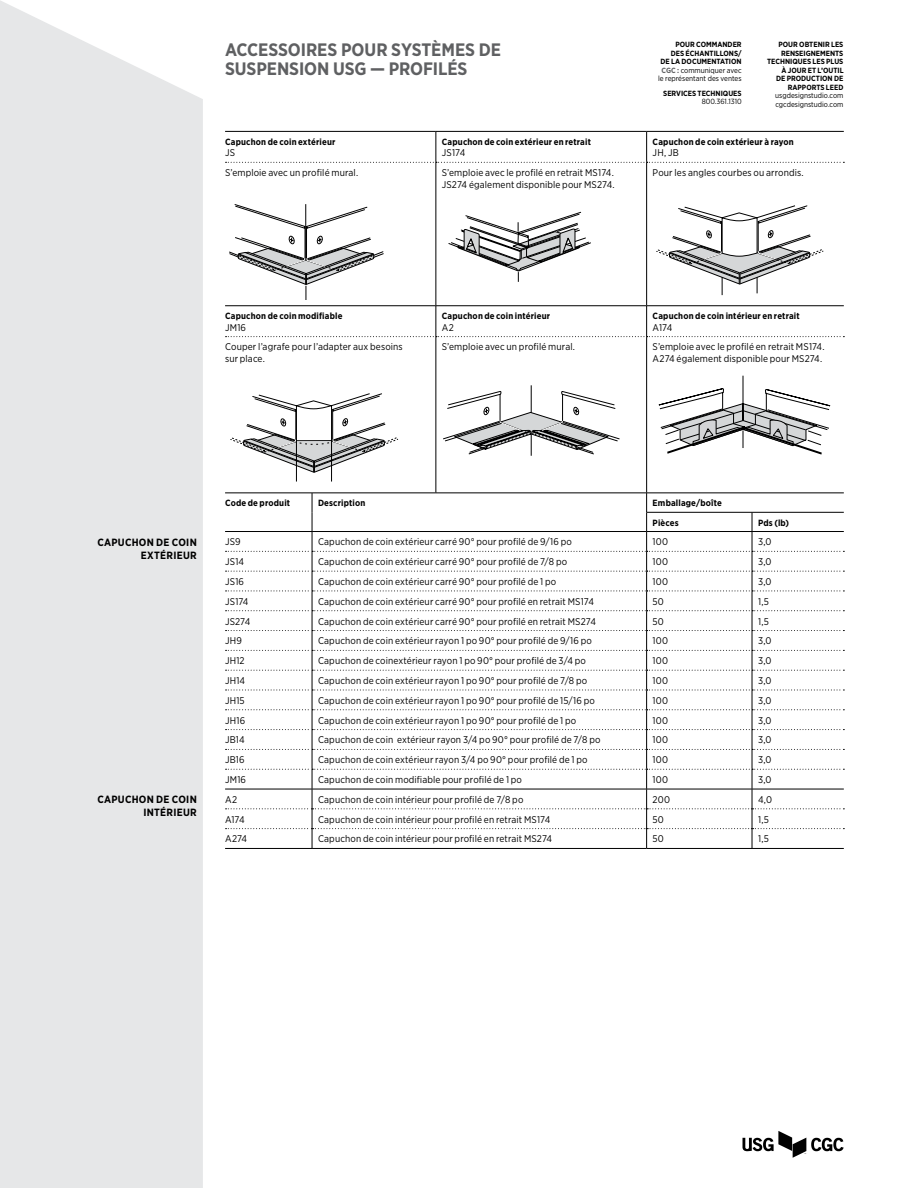
<style>
.page{position:relative;width:918px;height:1188px;background:#fff}
.page>*{position:absolute;margin:0;border:0;box-sizing:border-box;transform-origin:0 0}
.t1{font:700 18px/19.5px "Gotham Narrow";letter-spacing:-.005em;color:#5f6062}
.t2{font:700 10.5px/12.6px "Gotham Narrow";letter-spacing:.025em;color:#000;text-align:right}
.t3{font:9.75px/11.7px "Gotham Narrow";letter-spacing:.01em;color:#000}
.t4{font:700 9px/19.2px "Gotham Narrow";letter-spacing:.02em;color:#000}
.t5{font:700 7.5px/8.4px "Gotham Narrow";color:#000;text-align:right}
.t6{font:7.5px/8.4px "Gotham Narrow";color:#000}
.s1{color:#5f6062}
.s2{font-weight:400}
</style>
<div class="page">
<div style="left:0;top:0;width:203px;height:1188px;background:#e6e7e8"></div>
<svg style="left:743px;top:1131px;width:101px;height:27px"></svg>
<hr style="left:436px;top:132px;width:1px;height:30px;background:#000">
<hr style="left:436px;top:163px;width:1px;height:143px;background:#000">
<hr style="left:436px;top:306px;width:1px;height:30px;background:#000">
<hr style="left:436px;top:337px;width:1px;height:156px;background:#000">
<hr style="left:646px;top:132px;width:1px;height:30px;background:#000">
<hr style="left:646px;top:163px;width:1px;height:143px;background:#000">
<hr style="left:646px;top:306px;width:1px;height:30px;background:#000">
<hr style="left:646px;top:337px;width:1px;height:156px;background:#000">
<hr style="left:225px;top:493px;width:211px;height:1px;background:#000">
<hr style="left:225px;top:131px;width:211px;height:1px;background:#000">
<hr style="left:436px;top:131px;width:211px;height:1px;background:#000">
<hr style="left:647px;top:131px;width:197px;height:1px;background:#000">
<hr style="left:225px;top:305px;width:211px;height:1px;background:#000">
<hr style="left:436px;top:305px;width:211px;height:1px;background:#000">
<hr style="left:647px;top:305px;width:197px;height:1px;background:#000">
<svg style="left:226px;top:162px;width:618px;height:1px"></svg>
<svg style="left:226px;top:336px;width:618px;height:1px"></svg>
<svg style="left:229px;top:204px;width:155px;height:96px"></svg>
<svg style="left:449px;top:212px;width:142px;height:70px"></svg>
<svg style="left:656px;top:205px;width:167px;height:91px"></svg>
<svg style="left:230px;top:393px;width:168px;height:89px"></svg>
<hr style="left:531px;top:385px;width:1px;height:71px;background:#000">
<svg style="left:443px;top:391px;width:176px;height:64px"></svg>
<svg style="left:659px;top:375px;width:171px;height:79px"></svg>
<hr style="left:225px;top:531px;width:87px;height:1px;background:#000">
<hr style="left:225px;top:789px;width:87px;height:1px;background:#000">
<hr style="left:225px;top:848px;width:87px;height:1px;background:#000">
<hr style="left:312px;top:848px;width:335px;height:1px;background:#000">
<hr style="left:647px;top:848px;width:105px;height:1px;background:#000">
<hr style="left:752px;top:848px;width:92px;height:1px;background:#000">
<svg style="left:226px;top:493px;width:618px;height:355px"></svg>
<h1 class="t1" style="left:225px;top:40px;width:277px">ACCESSOIRES POUR SYSTÈMES DE<br>SUSPENSION USG — PROFILÉS</h1>
<p class="t5" style="left:658px;top:40px;width:85px">POUR COMMANDER<br>DES ÉCHANTILLONS/<br>DE LA DOCUMENTATION<br><span class="s1">CGC :</span> <span class="s2">communiquer avec le représentant des ventes</span></p>
<p class="t5" style="left:663px;top:89px;width:80px">SERVICES TECHNIQUES</p>
<p class="t6" style="left:702px;top:97px;width:41px">800.361.1310</p>
<p class="t5" style="left:767px;top:40px;width:78px">POUR OBTENIR LES<br>RENSEIGNEMENTS<br>TECHNIQUES LES PLUS<br>À JOUR ET L’OUTIL<br>DE PRODUCTION DE<br>RAPPORTS LEED</p>
<p class="t6" style="left:775px;top:91px;width:70px">usgdesignstudio.com cgcdesignstudio.com</p>
<p class="t4" style="left:225px;top:132px;width:112px">Capuchon de coin extérieur</p>
<p class="t3" style="left:225px;top:147px;width:11px">JS</p>
<p class="t4" style="left:442px;top:132px;width:151px">Capuchon de coin extérieur en retrait</p>
<p class="t3" style="left:442px;top:147px;width:25px">JS174</p>
<p class="t4" style="left:653px;top:132px;width:143px">Capuchon de coin extérieur à rayon</p>
<p class="t3" style="left:653px;top:147px;width:28px">JH, JB</p>
<p class="t3" style="left:225px;top:167px;width:135px">S’emploie avec un profilé mural.</p>
<p class="t3" style="left:442px;top:167px;width:174px">S’emploie avec le profilé en retrait MS174.<br>JS274 également disponible pour MS274.</p>
<p class="t3" style="left:653px;top:167px;width:153px">Pour les angles courbes ou arrondis.</p>
<p class="t4" style="left:225px;top:306px;width:119px">Capuchon de coin modifiable</p>
<p class="t3" style="left:225px;top:321px;width:23px">JM16</p>
<p class="t4" style="left:442px;top:306px;width:110px">Capuchon de coin intérieur</p>
<p class="t3" style="left:442px;top:321px;width:13px">A2</p>
<p class="t4" style="left:653px;top:306px;width:149px">Capuchon de coin intérieur en retrait</p>
<p class="t3" style="left:653px;top:321px;width:21px">A174</p>
<p class="t3" style="left:225px;top:341px;width:179px">Couper l’agrafe pour l’adapter aux besoins sur place.</p>
<p class="t3" style="left:442px;top:341px;width:135px">S’emploie avec un profilé mural.</p>
<p class="t3" style="left:653px;top:341px;width:174px">S’emploie avec le profilé en retrait MS174.<br>A274 également disponible pour MS274.</p>
<p class="t4" style="left:225px;top:493px;width:67px">Code de produit</p>
<p class="t4" style="left:318px;top:493px;width:49px">Description</p>
<p class="t4" style="left:653px;top:493px;width:71px">Emballage/boîte<br>Pièces</p>
<p class="t4" style="left:758px;top:513px;width:33px">Pds (lb)</p>
<p class="t2" style="left:97px;top:536px;width:101px">CAPUCHON DE COIN<br>EXTÉRIEUR</p>
<p class="t3" style="left:225px;top:536px;width:17px">JS9</p>
<p class="t3" style="left:318px;top:536px;width:255px">Capuchon de coin extérieur carré 90° pour profilé de 9/16 po</p>
<p class="t3" style="left:653px;top:536px;width:17px">100</p>
<p class="t3" style="left:758px;top:536px;width:15px">3,0</p>
<p class="t3" style="left:225px;top:556px;width:21px">JS14</p>
<p class="t3" style="left:318px;top:556px;width:251px">Capuchon de coin extérieur carré 90° pour profilé de 7/8 po</p>
<p class="t3" style="left:653px;top:556px;width:17px">100</p>
<p class="t3" style="left:758px;top:556px;width:15px">3,0</p>
<p class="t3" style="left:225px;top:575px;width:21px">JS16</p>
<p class="t3" style="left:318px;top:575px;width:240px">Capuchon de coin extérieur carré 90° pour profilé de 1 po</p>
<p class="t3" style="left:653px;top:575px;width:17px">100</p>
<p class="t3" style="left:758px;top:575px;width:15px">3,0</p>
<p class="t3" style="left:225px;top:595px;width:25px">JS174</p>
<p class="t3" style="left:318px;top:595px;width:278px">Capuchon de coin extérieur carré 90° pour profilé en retrait MS174</p>
<p class="t3" style="left:653px;top:595px;width:13px">50</p>
<p class="t3" style="left:758px;top:595px;width:12px">1,5</p>
<p class="t3" style="left:225px;top:615px;width:27px">JS274</p>
<p class="t3" style="left:318px;top:615px;width:279px">Capuchon de coin extérieur carré 90° pour profilé en retrait MS274</p>
<p class="t3" style="left:653px;top:615px;width:13px">50</p>
<p class="t3" style="left:758px;top:615px;width:12px">1,5</p>
<p class="t3" style="left:225px;top:635px;width:18px">JH9</p>
<p class="t3" style="left:318px;top:635px;width:275px">Capuchon de coin extérieur rayon 1 po 90° pour profilé de 9/16 po</p>
<p class="t3" style="left:653px;top:635px;width:17px">100</p>
<p class="t3" style="left:758px;top:635px;width:15px">3,0</p>
<p class="t3" style="left:225px;top:655px;width:21px">JH12</p>
<p class="t3" style="left:318px;top:655px;width:269px">Capuchon de coinextérieur rayon 1 po 90° pour profilé de 3/4 po</p>
<p class="t3" style="left:653px;top:655px;width:17px">100</p>
<p class="t3" style="left:758px;top:655px;width:15px">3,0</p>
<p class="t3" style="left:225px;top:675px;width:22px">JH14</p>
<p class="t3" style="left:318px;top:675px;width:271px">Capuchon de coin extérieur rayon 1 po 90° pour profilé de 7/8 po</p>
<p class="t3" style="left:653px;top:675px;width:17px">100</p>
<p class="t3" style="left:758px;top:675px;width:15px">3,0</p>
<p class="t3" style="left:225px;top:694px;width:21px">JH15</p>
<p class="t3" style="left:318px;top:694px;width:278px">Capuchon de coin extérieur rayon 1 po 90° pour profilé de 15/16 po</p>
<p class="t3" style="left:653px;top:694px;width:17px">100</p>
<p class="t3" style="left:758px;top:694px;width:15px">3,0</p>
<p class="t3" style="left:225px;top:714px;width:22px">JH16</p>
<p class="t3" style="left:318px;top:714px;width:260px">Capuchon de coin extérieur rayon 1 po 90° pour profilé de 1 po</p>
<p class="t3" style="left:653px;top:714px;width:17px">100</p>
<p class="t3" style="left:758px;top:714px;width:15px">3,0</p>
<p class="t3" style="left:225px;top:734px;width:21px">JB14</p>
<p class="t3" style="left:318px;top:734px;width:284px">Capuchon de coin extérieur rayon 3/4 po 90° pour profilé de 7/8 po</p>
<p class="t3" style="left:653px;top:734px;width:17px">100</p>
<p class="t3" style="left:758px;top:734px;width:15px">3,0</p>
<p class="t3" style="left:225px;top:754px;width:21px">JB16</p>
<p class="t3" style="left:318px;top:754px;width:271px">Capuchon de coin extérieur rayon 3/4 po 90° pour profilé de 1 po</p>
<p class="t3" style="left:653px;top:754px;width:17px">100</p>
<p class="t3" style="left:758px;top:754px;width:15px">3,0</p>
<p class="t3" style="left:225px;top:774px;width:23px">JM16</p>
<p class="t3" style="left:318px;top:774px;width:206px">Capuchon de coin modifiable pour profilé de 1 po</p>
<p class="t3" style="left:653px;top:774px;width:17px">100</p>
<p class="t3" style="left:758px;top:774px;width:15px">3,0</p>
<p class="t2" style="left:97px;top:793px;width:101px">CAPUCHON DE COIN<br>INTÉRIEUR</p>
<p class="t3" style="left:225px;top:793px;width:13px">A2</p>
<p class="t3" style="left:318px;top:793px;width:207px">Capuchon de coin intérieur pour profilé de 7/8 po</p>
<p class="t3" style="left:653px;top:793px;width:19px">200</p>
<p class="t3" style="left:758px;top:793px;width:16px">4,0</p>
<p class="t3" style="left:225px;top:813px;width:21px">A174</p>
<p class="t3" style="left:318px;top:813px;width:234px">Capuchon de coin intérieur pour profilé en retrait MS174</p>
<p class="t3" style="left:653px;top:813px;width:13px">50</p>
<p class="t3" style="left:758px;top:813px;width:12px">1,5</p>
<p class="t3" style="left:225px;top:833px;width:24px">A274</p>
<p class="t3" style="left:318px;top:833px;width:236px">Capuchon de coin intérieur pour profilé en retrait MS274</p>
<p class="t3" style="left:653px;top:833px;width:13px">50</p>
<p class="t3" style="left:758px;top:833px;width:12px">1,5</p>
</div>
